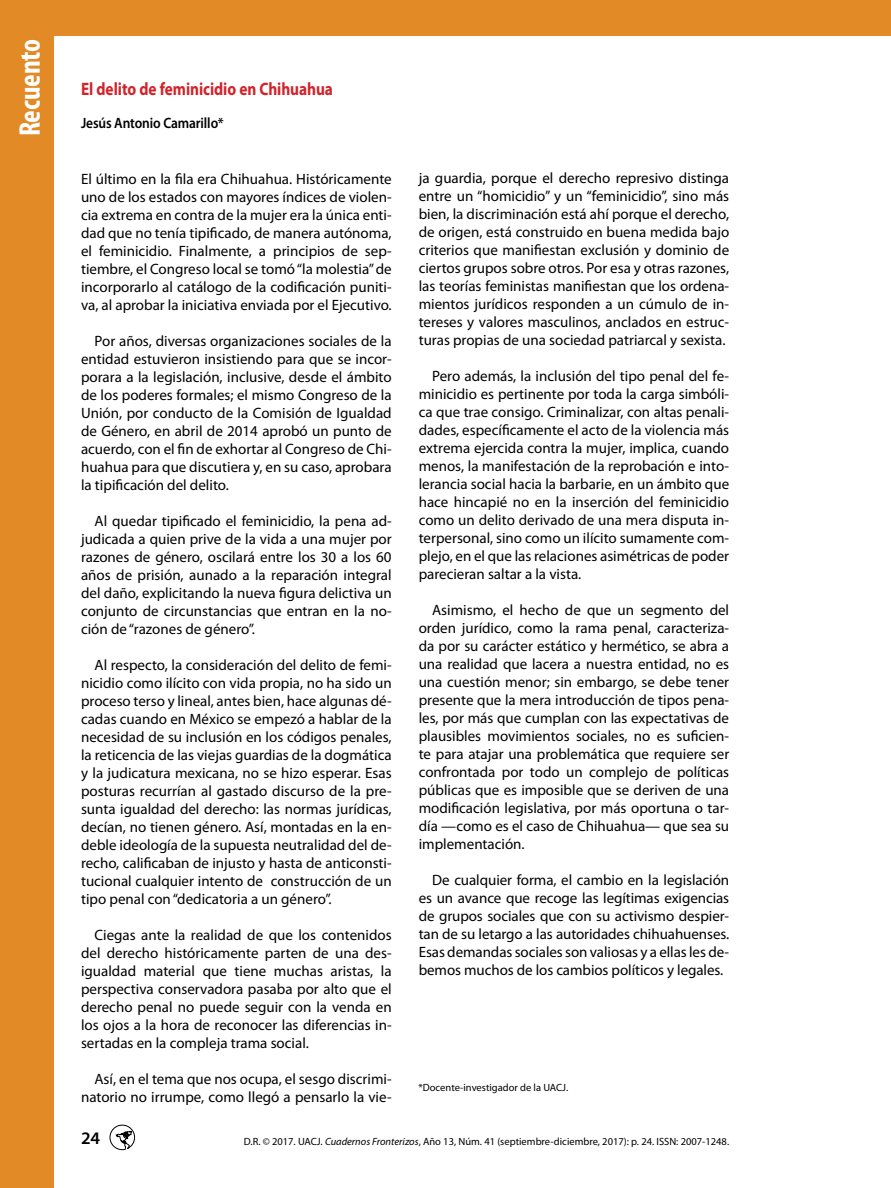
<style>
.page{position:relative;width:891px;height:1188px;background:#fff}
.page>*{position:absolute;margin:0;border:0;box-sizing:border-box;transform-origin:0 0}
.t1{font:700 condensed 30px "Myriad Pro";letter-spacing:-.005em;color:#fff}
.t2{font:700 18px "Myriad Pro";letter-spacing:-.005em;color:#d2232a;scale:.85 1}
.t3{font:600 17.7px "Myriad Pro";color:#000}
.t4{font:15px/18px "Myriad Pro";color:#000;text-align:justify}
.t5{font:600 15px "Myriad Pro";letter-spacing:-.01em;color:#000;scale:.9 1}
.t6{font:10.5px "Myriad Pro";color:#000}
.s1{font-style:italic}
</style>
<div class="page">
<svg style="left:109px;top:1125px;width:26px;height:26px"></svg>
<div style="left:0;top:0;width:890px;height:36px;background:#e18a26"></div>
<div style="left:0;top:0;width:54px;height:1188px;background:#e18a26"></div>
<h1 class="t1" style="left:11px;top:136px;width:99px;rotate:-90deg">Recuento</h1>
<p class="t2" style="left:81px;top:77px;width:298px">El delito de feminicidio en Chihuahua</p>
<p class="t5" style="left:81px;top:113px;width:160px">Jesús Antonio Camarillo*</p>
<p class="t4" style="left:81px;top:169px;width:312px">El último en la fila era Chihuahua. Históricamente uno de los estados con mayores índices de violen&shy;cia extrema en contra de la mujer era la única enti&shy;dad que no tenía tipificado, de manera autónoma, el feminicidio. Finalmente, a principios de sep&shy;tiembre, el Congreso local se tomó “la molestia” de incorporarlo al catálogo de la codificación puniti&shy;va, al aprobar la iniciativa enviada por el Ejecutivo.</p>
<p class="t4" style="left:81px;top:331px;width:312px;text-indent:14px">Por años, diversas organizaciones sociales de la entidad estuvieron insistiendo para que se incor&shy;porara a la legislación, inclusive, desde el ámbito de los poderes formales; el mismo Congreso de la Unión, por conducto de la Comisión de Igualdad de Género, en abril de 2014 aprobó un punto de acuerdo, con el fin de exhortar al Congreso de Chi&shy;huahua para que discutiera y, en su caso, aprobara la tipificación del delito.</p>
<p class="t4" style="left:81px;top:511px;width:312px;text-indent:14px">Al quedar tipificado el feminicidio, la pena ad&shy;judicada a quien prive de la vida a una mujer por razones de género, oscilará entre los 30 a los 60 años de prisión, aunado a la reparación integral del daño, explicitando la nueva figura delictiva un conjunto de circunstancias que entran en la no&shy;ción de “razones de género”.</p>
<p class="t4" style="left:81px;top:655px;width:312px;text-indent:14px">Al respecto, la consideración del delito de femi&shy;nicidio como ilícito con vida propia, no ha sido un proceso terso y lineal, antes bien, hace algunas dé&shy;cadas cuando en México se empezó a hablar de la necesidad de su inclusión en los códigos penales, la reticencia de las viejas guardias de la dogmática y la judicatura mexicana, no se hizo esperar. Esas posturas recurrían al gastado discurso de la pre&shy;sunta igualdad del derecho: las normas jurídicas, decían, no tienen género. Así, montadas en la en&shy;deble ideología de la supuesta neutralidad del de&shy;recho, calificaban de injusto y hasta de anticonsti&shy;tucional cualquier intento de construcción de un tipo penal con “dedicatoria a un género”.</p>
<p class="t4" style="left:81px;top:925px;width:312px;text-indent:14px">Ciegas ante la realidad de que los contenidos del derecho históricamente parten de una des&shy;igualdad material que tiene muchas aristas, la perspectiva conservadora pasaba por alto que el derecho penal no puede seguir con la venda en los ojos a la hora de reconocer las diferencias in&shy;sertadas en la compleja trama social.</p>
<p class="t4" style="left:81px;top:1069px;width:312px;text-align:right">Así, en el tema que nos ocupa, el sesgo discrimi&shy;natorio no irrumpe, como llegó a pensarlo la vie-</p>
<p class="t4" style="left:419px;top:169px;width:312px">ja guardia, porque el derecho represivo distinga entre un “homicidio” y un “feminicidio”, sino más bien, la discriminación está ahí porque el derecho, de origen, está construido en buena medida bajo criterios que manifiestan exclusión y dominio de ciertos grupos sobre otros. Por esa y otras razones, las teorías feministas manifiestan que los ordena&shy;mientos jurídicos responden a un cúmulo de in&shy;tereses y valores masculinos, anclados en estruc&shy;turas propias de una sociedad patriarcal y sexista.</p>
<p class="t4" style="left:419px;top:367px;width:312px;text-indent:14px">Pero además, la inclusión del tipo penal del fe&shy;minicidio es pertinente por toda la carga simbóli&shy;ca que trae consigo. Criminalizar, con altas penali&shy;dades, específicamente el acto de la violencia más extrema ejercida contra la mujer, implica, cuando menos, la manifestación de la reprobación e into&shy;lerancia social hacia la barbarie, en un ámbito que hace hincapié no en la inserción del feminicidio como un delito derivado de una mera disputa in&shy;terpersonal, sino como un ilícito sumamente com&shy;plejo, en el que las relaciones asimétricas de poder parecieran saltar a la vista.</p>
<p class="t4" style="left:419px;top:601px;width:312px;text-indent:14px">Asimismo, el hecho de que un segmento del orden jurídico, como la rama penal, caracteriza&shy;da por su carácter estático y hermético, se abra a una realidad que lacera a nuestra entidad, no es una cuestión menor; sin embargo, se debe tener presente que la mera introducción de tipos pena&shy;les, por más que cumplan con las expectativas de plausibles movimientos sociales, no es suficien&shy;te para atajar una problemática que requiere ser confrontada por todo un complejo de políticas públicas que es imposible que se deriven de una modificación legislativa, por más oportuna o tar&shy;día —como es el caso de Chihuahua— que sea su implementación.</p>
<p class="t4" style="left:419px;top:871px;width:312px;text-indent:14px">De cualquier forma, el cambio en la legislación es un avance que recoge las legítimas exigencias de grupos sociales que con su activismo despier&shy;tan de su letargo a las autoridades chihuahuenses.<br>Esas demandas sociales son valiosas y a ellas les de&shy;bemos muchos de los cambios políticos y legales.</p>
<p class="t6" style="left:418px;top:1081px;width:151px">*Docente-investigador de la UACJ.</p>
<p class="t3" style="left:81px;top:1127px;width:21px">24</p>
<p class="t6" style="left:244px;top:1135px;width:487px">D.R. © 2017. UACJ. <span class="s1">Cuadernos Fronterizos</span>, Año 13, Núm. 41 (septiembre-diciembre, 2017): p. 24. ISSN: 2007-1248.</p>
</div>
